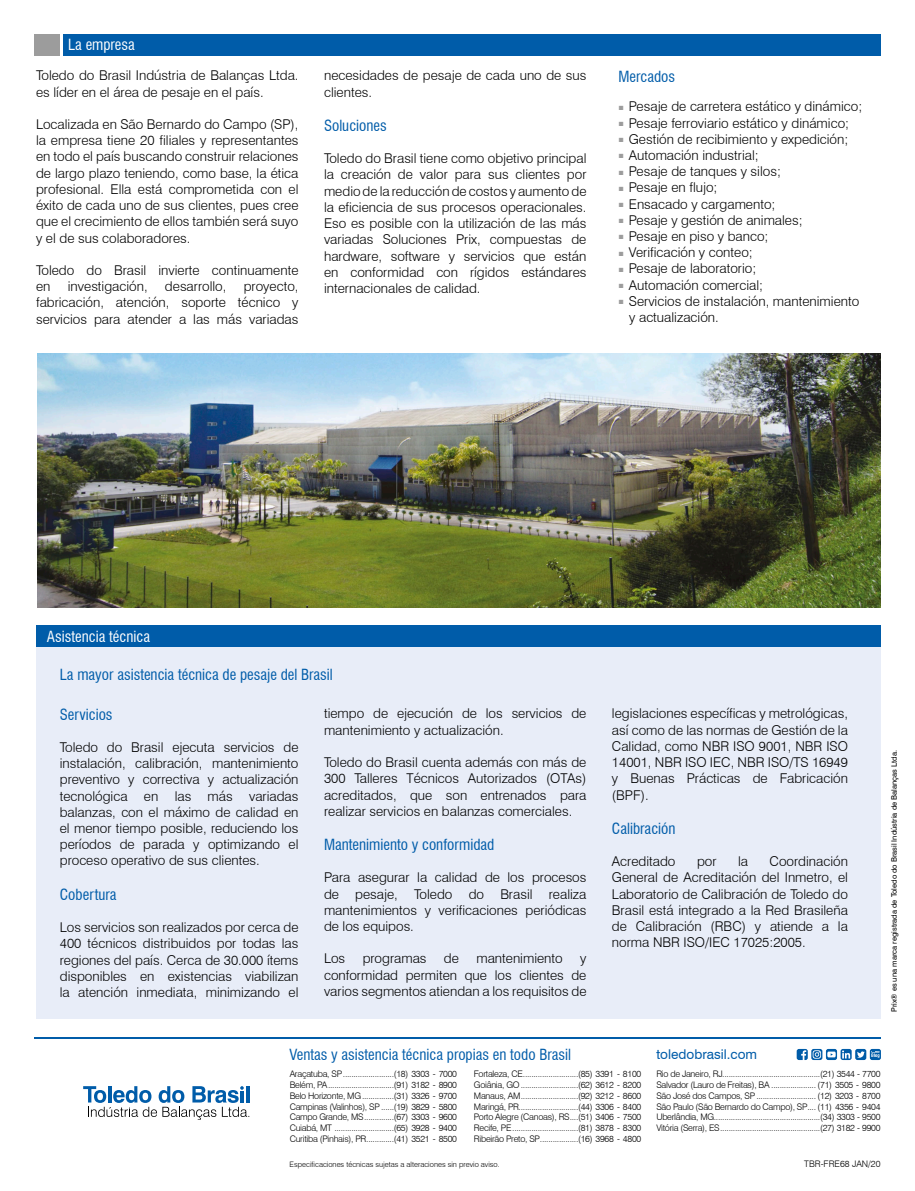
<style>
.page{position:relative;width:915px;height:1191px;background:#fff}
.page>*{position:absolute;margin:0;border:0;box-sizing:border-box;transform-origin:0 0}
.Título{font:condensed 15px "Swiss 721 BT";color:#005ca9}
.t1{font:condensed 15px "Swiss 721 BT";color:#fff}
.t2{font:300 13.5px/16.2px "Swiss 721 BT";color:#000;text-align:justify}
.Website{font:13.5px "Swiss 721 BT";color:#005ca9}
.Telefones{font:300 9px "Swiss 721 BT";letter-spacing:-.03em;color:#000}
.Telefones-2{font:300 9px "Swiss 721 BT";color:#000}
.Texto_Normal_Esq{font:7.5px "Swiss 721 BT";color:#000}
.Rodapé{font:300 7.5px "Swiss 721 BT";color:#000}
.s1{font-family:"Arial";font-weight:400;font-size:9px;color:#9c9c9c}
</style>
<div class="page">
<div style="left:64px;top:34px;width:816px;height:21px;background:#005ca9"></div>
<div style="left:34px;top:34px;width:26px;height:21px;background:#9c9c9c"></div>
<hr style="left:34px;top:1037px;width:846px;height:2px;background:#005ca9">
<div style="left:36px;top:636px;width:844px;height:382px;background:#e8edf8"></div>
<div style="left:36px;top:625px;width:844px;height:22px;background:#005ca9"></div>
<img style="left:37px;top:353px;width:843px;height:254px">
<svg style="left:83px;top:1086px;width:166px;height:34px"></svg>
<svg style="left:796px;top:1049px;width:84px;height:11px"></svg>
<p class="t1" style="left:68px;top:36px;width:68px">La empresa</p>
<p class="t2" style="left:36px;top:67px;width:264px">Toledo do Brasil Indústria de Balanças Ltda. es líder en el área de pesaje en el país.</p>
<p class="t2" style="left:36px;top:116px;width:264px">Localizada en São Bernardo do Campo (SP), la empresa tiene 20 filiales y representantes en todo el país buscando construir relaciones de largo plazo teniendo, como base, la ética profesional. Ella está comprometida con el éxito de cada uno de sus clientes, pues cree que el crecimiento de ellos también será suyo y el de sus colaboradores.</p>
<p class="t2" style="left:36px;top:262px;width:264px">Toledo do Brasil invierte continuamente en</p>
<p class="t2" style="left:68px;top:278px;width:81px">investigación,</p>
<p class="t2" style="left:165px;top:278px;width:63px">desarrollo,</p>
<p class="t2" style="left:36px;top:278px;width:264px;text-indent:207px">proyecto, fabricación, atención, soporte técnico y servicios para atender a las más variadas</p>
<p class="t2" style="left:324px;top:67px;width:264px">necesidades de pesaje de cada uno de sus clientes.</p>
<p class="Título" style="left:324px;top:116px;width:64px">Soluciones</p>
<p class="t2" style="left:324px;top:150px;width:264px">Toledo do Brasil tiene como objetivo principal la creación de valor para sus clientes por medio de la reducción de costos y aumento de la eficiencia de sus procesos operacionales.<br>Eso es posible con la utilización de las más variadas Soluciones Prix, compuestas de hardware, software y servicios que están en conformidad con rígidos estándares internacionales de calidad.</p>
<p class="Título" style="left:618px;top:67px;width:58px">Mercados</p>
<p class="t2" style="left:618px;top:98px;width:245px"><span class="s1">■</span> Pesaje de carretera estático y dinámico;</p>
<p class="t2" style="left:618px;top:114px;width:232px"><span class="s1">■</span> Pesaje ferroviario estático y dinámico;</p>
<p class="t2" style="left:618px;top:131px;width:231px"><span class="s1">■</span> Gestión de recibimiento y expedición;</p>
<p class="t2" style="left:618px;top:147px;width:142px"><span class="s1">■</span> Automación industrial;</p>
<p class="t2" style="left:618px;top:163px;width:164px"><span class="s1">■</span> Pesaje de tanques y silos;</p>
<p class="t2" style="left:618px;top:179px;width:101px"><span class="s1">■</span> Pesaje en flujo;</p>
<p class="t2" style="left:618px;top:195px;width:158px"><span class="s1">■</span> Ensacado y cargamento;</p>
<p class="t2" style="left:618px;top:212px;width:186px"><span class="s1">■</span> Pesaje y gestión de animales;</p>
<p class="t2" style="left:618px;top:228px;width:151px"><span class="s1">■</span> Pesaje en piso y banco;</p>
<p class="t2" style="left:618px;top:244px;width:136px"><span class="s1">■</span> Verificación y conteo;</p>
<p class="t2" style="left:618px;top:260px;width:139px"><span class="s1">■</span> Pesaje de laboratorio;</p>
<p class="t2" style="left:618px;top:276px;width:146px"><span class="s1">■</span> Automación comercial;</p>
<p class="t2" style="left:618px;top:293px;width:242px"><span class="s1">■</span> Servicios de instalación, mantenimiento</p>
<p class="t2" style="left:629px;top:309px;width:91px">y actualización.</p>
<p class="t1" style="left:47px;top:627px;width:105px">Asistencia técnica</p>
<p class="Título" style="left:60px;top:665px;width:274px">La mayor asistencia técnica de pesaje del Brasil</p>
<p class="t2" style="left:324px;top:705px;width:264px">tiempo de ejecución de los servicios de mantenimiento y actualización.</p>
<p class="t2" style="left:324px;top:754px;width:264px">Toledo do Brasil cuenta además con más de 300 Talleres Técnicos Autorizados (OTAs) acreditados, que son entrenados para realizar servicios en balanzas comerciales.</p>
<p class="Título" style="left:324px;top:835px;width:172px">Mantenimiento y conformidad</p>
<p class="t2" style="left:324px;top:869px;width:264px">Para asegurar la calidad de los procesos de pesaje, Toledo do Brasil realiza mantenimientos y verificaciones periódicas de los equipos.</p>
<p class="t2" style="left:324px;top:950px;width:23px">Los</p>
<p class="t2" style="left:362px;top:950px;width:65px">programas</p>
<p class="t2" style="left:444px;top:950px;width:16px">de</p>
<p class="t2" style="left:476px;top:950px;width:88px">mantenimiento</p>
<p class="Título" style="left:60px;top:705px;width:54px">Servicios</p>
<p class="t2" style="left:60px;top:739px;width:240px">Toledo do Brasil ejecuta servicios de instalación, calibración, mantenimiento preventivo y correctiva y actualización tecnológica en las más variadas balanzas, con el máximo de calidad en el menor tiempo posible, reduciendo los períodos de parada y optimizando el proceso operativo de sus clientes.</p>
<p class="Título" style="left:60px;top:885px;width:58px">Cobertura</p>
<p class="t2" style="left:60px;top:919px;width:240px">Los servicios son realizados por cerca de 400 técnicos distribuidos por todas las regiones del país. Cerca de 30.000 ítems disponibles en existencias viabilizan la atención inmediata, minimizando el</p>
<p class="t2" style="left:324px;top:950px;width:264px;text-indent:256px">y conformidad permiten que los clientes de varios segmentos atiendan a los requisitos de</p>
<p class="t2" style="left:611px;top:705px;width:237px">legislaciones específicas y metrológicas, así como de las normas de Gestión de la Calidad, como NBR ISO 9001, NBR ISO 14001, NBR ISO IEC, NBR ISO/TS 16949 y Buenas Prácticas de Fabricación (BPF).</p>
<p class="Título" style="left:611px;top:819px;width:65px">Calibración</p>
<p class="t2" style="left:611px;top:853px;width:65px">Acreditado</p>
<p class="t2" style="left:696px;top:853px;width:21px">por</p>
<p class="t2" style="left:737px;top:853px;width:12px">la</p>
<p class="t2" style="left:611px;top:853px;width:237px;text-indent:157px">Coordinación General de Acreditación del Inmetro, el Laboratorio de Calibración de Toledo do Brasil está integrado a la Red Brasileña de Calibración (RBC) y atiende a la norma NBR ISO/IEC 17025:2005.</p>
<p class="Texto_Normal_Esq" style="left:889px;top:1012px;width:263px;rotate:-90deg">Prix® es una marca registrada de Toledo do Brasil Indústria de Balanças Ltda.</p>
<p class="Título" style="left:289px;top:1045px;width:283px">Ventas y asistencia técnica propias en todo Brasil</p>
<p class="Website" style="left:656px;top:1046px;width:102px">toledobrasil.com</p>
<p class="Telefones" style="left:289px;top:1068px;width:169px">Araçatuba, SP........................(18) 3303 - 7000</p>
<p class="Telefones" style="left:289px;top:1079px;width:169px">Belém, PA...............................(91) 3182 - 8900</p>
<p class="Telefones" style="left:289px;top:1090px;width:169px">Belo Horizonte, MG...............(31) 3326 - 9700</p>
<p class="Telefones" style="left:289px;top:1101px;width:169px">Campinas (Valinhos), SP ......(19) 3829 - 5800</p>
<p class="Telefones" style="left:289px;top:1111px;width:169px">Campo Grande, MS..............(67) 3303 - 9600</p>
<p class="Telefones" style="left:289px;top:1122px;width:169px">Cuiabá, MT ............................(65) 3928 - 9400</p>
<p class="Telefones" style="left:289px;top:1133px;width:169px">Curitiba (Pinhais), PR.............(41) 3521 - 8500</p>
<p class="Telefones" style="left:474px;top:1068px;width:169px">Fortaleza, CE..........................(85) 3391 - 8100</p>
<p class="Telefones" style="left:474px;top:1079px;width:169px">Goiânia, GO ...........................(62) 3612 - 8200</p>
<p class="Telefones" style="left:474px;top:1090px;width:169px">Manaus, AM...........................(92) 3212 - 8600</p>
<p class="Telefones" style="left:474px;top:1101px;width:169px">Maringá, PR............................(44) 3306 - 8400</p>
<p class="Telefones" style="left:474px;top:1111px;width:169px">Porto Alegre (Canoas), RS....(51) 3406 - 7500</p>
<p class="Telefones" style="left:474px;top:1122px;width:169px">Recife, PE...............................(81) 3878 - 8300</p>
<p class="Telefones" style="left:474px;top:1133px;width:169px">Ribeirão Preto, SP..................(16) 3968 - 4800</p>
<p class="Telefones" style="left:656px;top:1068px;width:225px">Rio de Janeiro, RJ..............................................(21) 3544 - 7700</p>
<p class="Telefones" style="left:656px;top:1079px;width:225px">Salvador (Lauro de Freitas), BA ..................... (71) 3505 - 9800</p>
<p class="Telefones" style="left:656px;top:1090px;width:225px">São José dos Campos, SP ............................ (12) 3203 - 8700</p>
<p class="Telefones" style="left:656px;top:1101px;width:225px">São Paulo (São Bernardo do Campo), SP.... (11) 4356 - 9404</p>
<p class="Telefones" style="left:656px;top:1111px;width:225px">Uberlândia, MG..................................................(34) 3303 - 9500</p>
<p class="Telefones" style="left:656px;top:1122px;width:225px">Vitória (Serra), ES...............................................(27) 3182 - 9900</p>
<p class="Rodapé" style="left:289px;top:1160px;width:211px">Especificaciones técnicas sujetas a alteraciones sin previo aviso.</p>
<p class="Telefones-2" style="left:804px;top:1158px;width:78px">TBR-FRE68 JAN/20</p>
</div>
